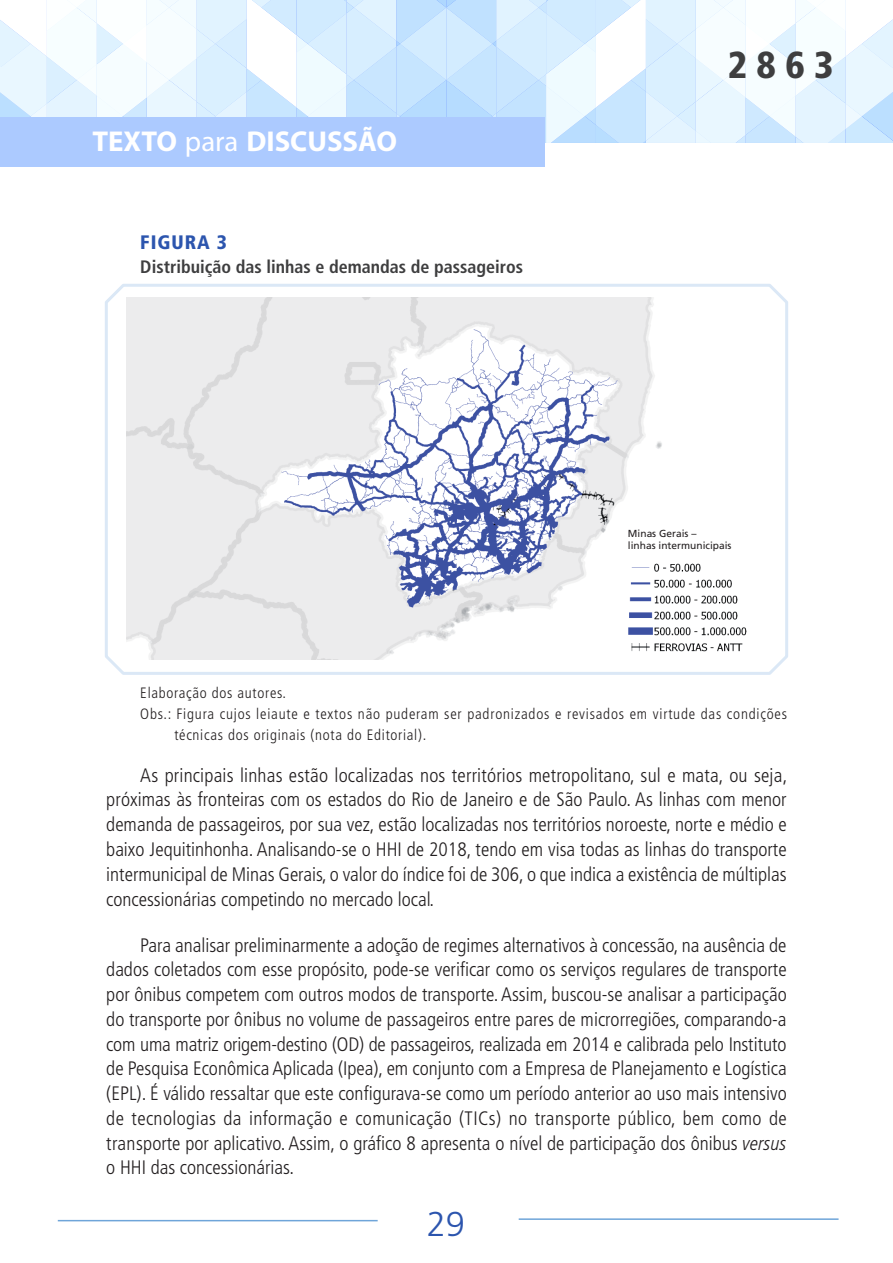
<style>
.page{position:relative;width:893px;height:1263px;background:#fff}
.page>*{position:absolute;margin:0;border:0;box-sizing:border-box;transform-origin:0 0}
.t1{font:900 condensed 37.5px "Frutiger LT Pro";color:#3e3e3f}
.t2{font:300 34.5px "Frutiger LT Pro";color:#2c55ae}
.t3{font:700 28.8px "Myriad Pro";color:#fff}
.texto_corrido{font:300 condensed 19.5px/24.8px "Frutiger LT Pro";color:#231f20;text-align:justify}
.titulo_1_número{font:900 condensed 19.5px "Frutiger LT Pro";letter-spacing:.05em;color:#2c55ae}
.titulo_2__titulo_gra{font:700 condensed 18px "Frutiger LT Pro";color:#3e3e3f}
.fonte_elaboracao_3{font:300 condensed 15px/21px "Frutiger LT Pro";letter-spacing:.055em;color:#231f20}
.fonte_elaboracao_1{font:300 condensed 15px "Frutiger LT Pro";letter-spacing:.05em;color:#231f20}
.t4{font:10.2px/12.1px "Frutiger LT Pro";color:#231f20}
.s1{font-weight:400}
.s2{font-style:italic}
</style>
<div class="page">
<svg style="left:0;top:0;width:893px;height:143px"></svg>
<div style="left:0;top:118px;width:545px;height:49px;background:#accaff"></div>
<hr style="left:519px;top:1218px;width:319px;height:2px;background:#6fa5d9">
<hr style="left:58px;top:1220px;width:320px;height:1px;background:#6fa5d9">
<svg style="left:105px;top:284px;width:683px;height:391px"></svg>
<img style="left:127px;top:297px;width:639px;height:363px">
<div style="left:628px;top:547px;width:134px;height:13px;background:#fff"></div>
<h3 class="t3" style="left:92px;top:122px;width:306px">TEXTO <span class="s1">para</span> DISCUSSÃO</h3>
<p class="titulo_1_número" style="left:140px;top:230px;width:88px">FIGURA 3</p>
<p class="titulo_2__titulo_gra" style="left:140px;top:256px;width:384px">Distribuição das linhas e demandas de passageiros</p>
<h1 class="t1" style="left:728px;top:42px;width:108px">2863</h1>
<p class="t4" style="left:628px;top:527px;width:105px">Minas Gerais –<br>linhas intermunicipais</p>
<p class="fonte_elaboracao_1" style="left:140px;top:684px;width:147px">Elaboração dos autores.</p>
<p class="fonte_elaboracao_3" style="left:174px;top:703px;width:614px;text-indent:-34px">Obs.: Figura cujos leiaute e textos não puderam ser padronizados e revisados em virtude das condições técnicas dos originais (nota do Editorial).</p>
<p class="texto_corrido" style="left:106px;top:763px;width:682px;text-indent:34px">As principais linhas estão localizadas nos territórios metropolitano, sul e mata, ou seja, próximas às fronteiras com os estados do Rio de Janeiro e de São Paulo. As linhas com menor demanda de passageiros, por sua vez, estão localizadas nos territórios noroeste, norte e médio e baixo Jequitinhonha. Analisando-se o HHI de 2018, tendo em visa todas as linhas do transporte intermunicipal de Minas Gerais, o valor do índice foi de 306, o que indica a existência de múltiplas concessionárias competindo no mercado local.</p>
<p class="texto_corrido" style="left:106px;top:933px;width:682px;text-indent:34px">Para analisar preliminarmente a adoção de regimes alternativos à concessão, na ausência de dados coletados com esse propósito, pode-se verificar como os serviços regulares de transporte por ônibus competem com outros modos de transporte. Assim, buscou-se analisar a participação do transporte por ônibus no volume de passageiros entre pares de microrregiões, comparando-a com uma matriz origem-destino (OD) de passageiros, realizada em 2014 e calibrada pelo Instituto de Pesquisa Econômica Aplicada (Ipea), em conjunto com a Empresa de Planejamento e Logística (EPL). É válido ressaltar que este configurava-se como um período anterior ao uso mais intensivo de tecnologias da informação e comunicação (TICs) no transporte público, bem como de transporte por aplicativo. Assim, o gráfico 8 apresenta o nível de participação dos ônibus <span class="s2">versus </span>o HHI das concessionárias.</p>
<h2 class="t2" style="left:427px;top:1204px;width:40px">29</h2>
</div>
